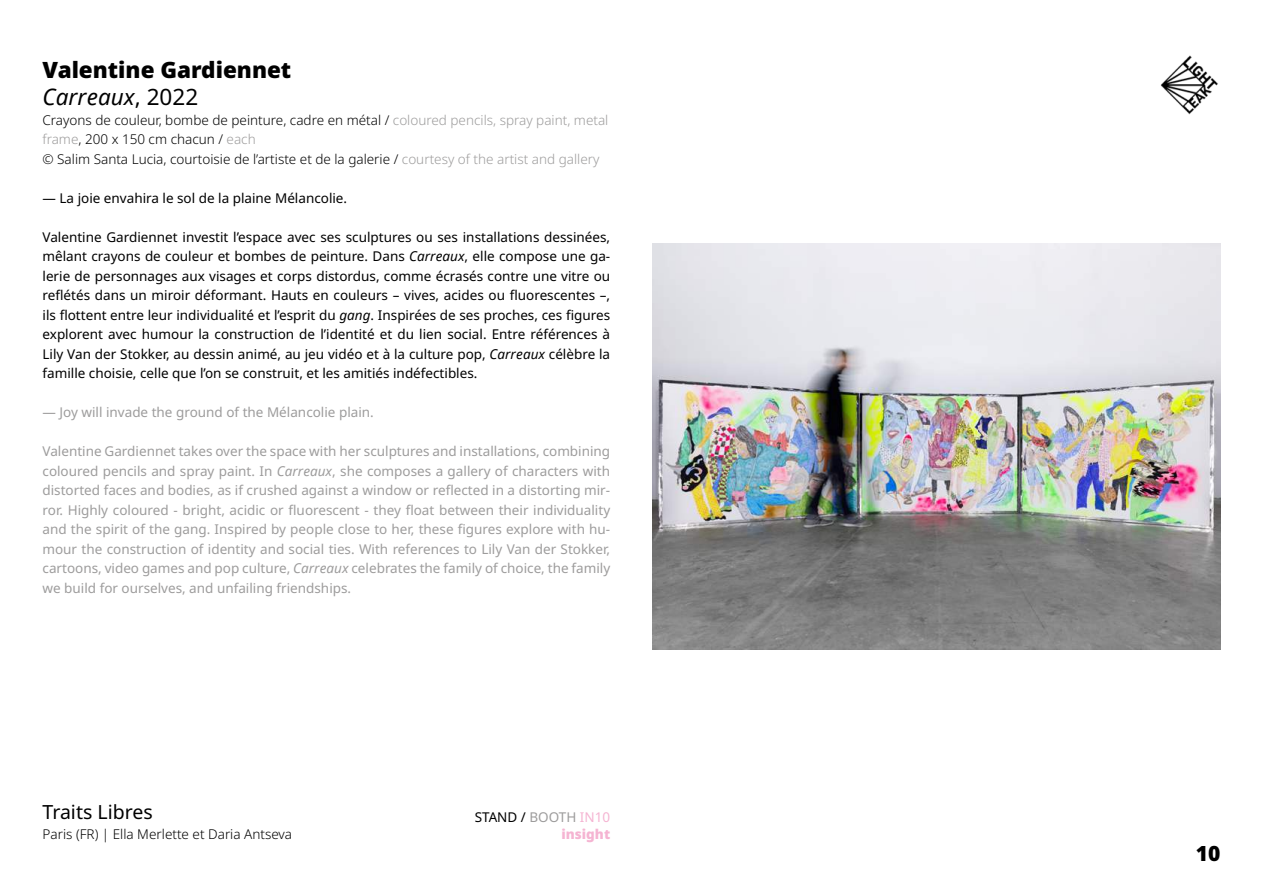
<style>
.page{position:relative;width:1263px;height:893px;background:#fff}
.page>*{position:absolute;margin:0;border:0;box-sizing:border-box;transform-origin:0 0}
.t1{font:900 22.5px/27px "Noto Sans";color:#000}
.t2{font:900 21px "Noto Sans";color:#000}
.t3{font:19.5px "Noto Sans";color:#000}
.t4{font:13.5px/19.5px "Noto Sans";color:#000;text-align:justify}
.t5{font:13.5px/19.5px "Noto Sans";color:#9d9c9c;text-align:justify}
.t6{font:300 13.5px/19.5px "Noto Sans";color:#000}
.t7{font:900 13.5px/16.2px "Noto Sans";color:#f5b4d2;text-align:right}
.s1{font-weight:400;font-style:italic}
.s2{font-weight:400}
.s3{color:#9d9c9c}
.s4{font-style:italic}
.s5{font-weight:400;color:#000}
.s6{font-weight:400;color:#9d9c9c}
</style>
<div class="page">
<img style="left:1161px;top:55px;width:57px;height:60px">
<img style="left:653px;top:244px;width:567px;height:405px">
<h1 class="t1" style="left:43px;top:59px;width:250px">Valentine Gardiennet<br><span class="s1">Carreaux</span><span class="s2">, 2022</span></h1>
<p class="t6" style="left:43px;top:111px;width:567px">Crayons de couleur, bombe de peinture, cadre en métal / <span class="s3">coloured pencils, spray paint, metal frame</span>, 200 x 150 cm chacun / <span class="s3">each<br></span>© Salim Santa Lucia, courtoisie de l’artiste et de la galerie / <span class="s3">courtesy of the artist and gallery</span></p>
<p class="t4" style="left:43px;top:189px;width:306px">— La joie envahira le sol de la plaine Mélancolie.</p>
<p class="t4" style="left:43px;top:228px;width:569px">Valentine Gardiennet investit l’espace avec ses sculptures ou ses installations dessinées, mêlant crayons de couleur et bombes de peinture. Dans <span class="s4">Carreaux</span>, elle compose une ga&shy;lerie de personnages aux visages et corps distordus, comme écrasés contre une vitre ou reflétés dans un miroir déformant. Hauts en couleurs – vives, acides ou fluorescentes –, ils flottent entre leur individualité et l’esprit du <span class="s4">gang</span>. Inspirées de ses proches, ces figures explorent avec humour la construction de l’identité et du lien social. Entre références à Lily Van der Stokker, au dessin animé, au jeu vidéo et à la culture pop, <span class="s4">Carreaux</span> célèbre la famille choisie, celle que l’on se construit, et les amitiés indéfectibles.</p>
<p class="t5" style="left:43px;top:404px;width:333px">— Joy will invade the ground of the Mélancolie plain.</p>
<p class="t5" style="left:43px;top:443px;width:569px">Valentine Gardiennet takes over the space with her sculptures and installations, combining coloured pencils and spray paint. In <span class="s4">Carreaux</span>, she composes a gallery of characters with distorted faces and bodies, as if crushed against a window or reflected in a distorting mir&shy;ror. Highly coloured - bright, acidic or fluorescent - they float between their individuality and the spirit of the gang. Inspired by people close to her, these figures explore with hu&shy;mour the construction of identity and social ties. With references to Lily Van der Stokker, cartoons, video games and pop culture, <span class="s4">Carreaux</span> celebrates the family of choice, the family we build for ourselves, and unfailing friendships.</p>
<h3 class="t3" style="left:43px;top:804px;width:112px">Traits Libres</h3>
<p class="t6" style="left:43px;top:825px;width:251px">Paris (FR) | Ella Merlette et Daria Antseva</p>
<p class="t7" style="left:475px;top:811px;width:137px"><span class="s5">STAND /</span> <span class="s6">BOOTH</span> <span class="s2">IN10 </span>insight</p>
<h2 class="t2" style="left:1196px;top:845px;width:26px">10</h2>
</div>
